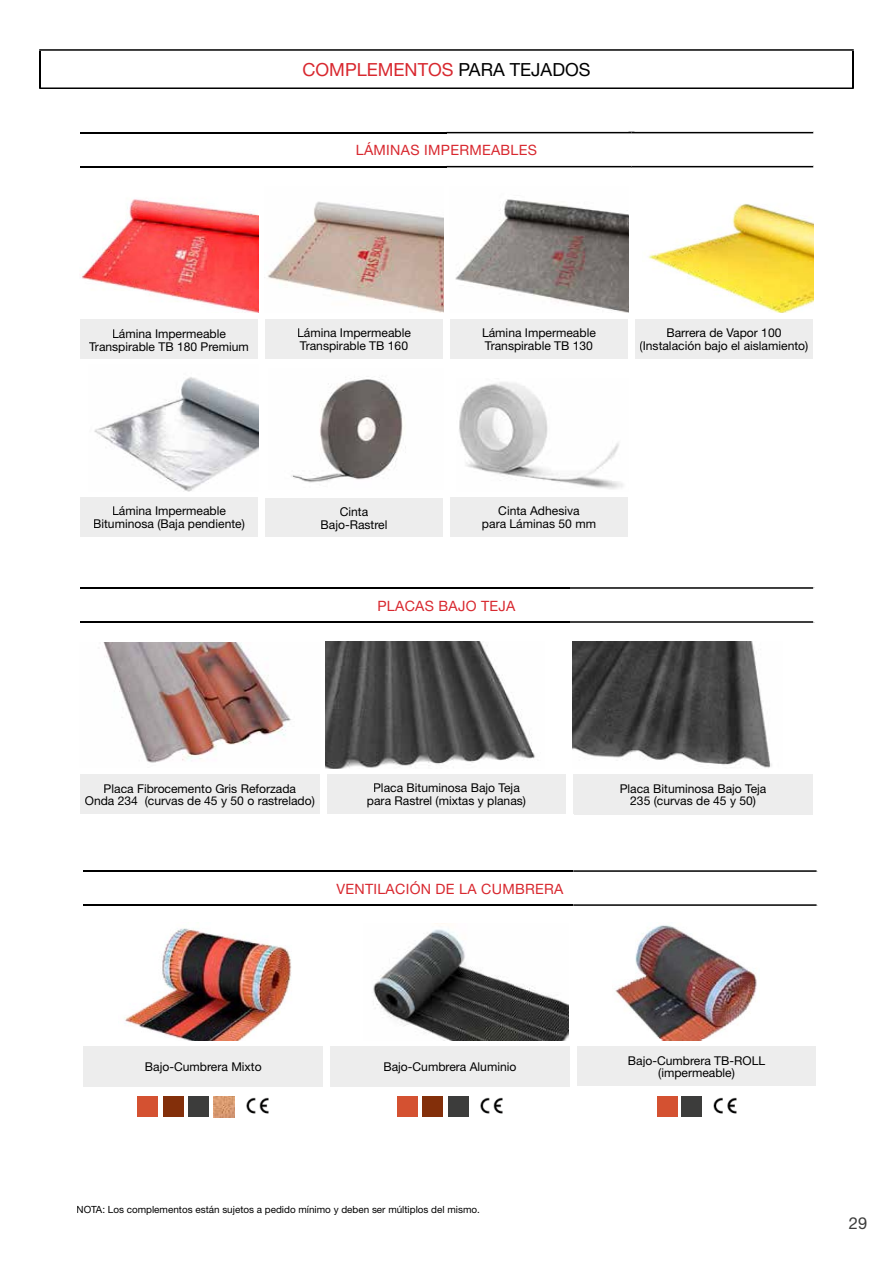
<style>
.page{position:relative;width:893px;height:1263px;background:#fff}
.page>*{position:absolute;margin:0;border:0;box-sizing:border-box;transform-origin:0 0}
.t1{font:18.15px "Helvetica Neue";color:#d8282f}
.t2{font:16.5px "Helvetica Neue";color:#3c3c3b}
.t3{font:14.25px "Helvetica Neue";letter-spacing:.02em;color:#d8282f}
.t4{font:12.15px/12.9px "Helvetica Neue";color:#000;text-align:center}
.t5{font:9.9px "Helvetica Neue";color:#000}
.s1{color:#000}
</style>
<div class="page">
<svg style="left:39px;top:49px;width:815px;height:2px;background:#3f3f3f"></svg>
<hr style="left:39px;top:51px;width:2px;height:36px;background:#000">
<hr style="left:852px;top:51px;width:2px;height:36px;background:#000">
<svg style="left:39px;top:87px;width:815px;height:2px;background:#3e3e3e"></svg>
<div style="left:80px;top:774px;width:733px;height:41px;background:#ededed"></div>
<div style="left:320px;top:774px;width:7px;height:40px;background:#fff"></div>
<div style="left:566px;top:773px;width:7px;height:41px;background:#fff"></div>
<div style="left:73px;top:814px;width:250px;height:7px;background:#fff"></div>
<div style="left:323px;top:814px;width:250px;height:7px;background:#fff"></div>
<hr style="left:80px;top:587px;width:243px;height:2px;background:#000">
<hr style="left:323px;top:587px;width:247px;height:2px;background:#000">
<svg style="left:570px;top:587px;width:243px;height:2px"></svg>
<hr style="left:80px;top:621px;width:243px;height:2px;background:#000">
<hr style="left:323px;top:621px;width:247px;height:2px;background:#000">
<svg style="left:570px;top:621px;width:243px;height:2px"></svg>
<img style="left:103px;top:642px;width:188px;height:121px">
<img style="left:326px;top:641px;width:209px;height:127px">
<img style="left:572px;top:641px;width:200px;height:127px">
<div style="left:105px;top:784px;width:191px;height:9px;background:#ededed"></div>
<div style="left:85px;top:796px;width:229px;height:12px;background:#ededed"></div>
<div style="left:374px;top:783px;width:146px;height:11px;background:#ededed"></div>
<div style="left:368px;top:796px;width:157px;height:11px;background:#ededed"></div>
<div style="left:621px;top:784px;width:145px;height:11px;background:#ededed"></div>
<div style="left:630px;top:796px;width:125px;height:12px;background:#ededed"></div>
<svg style="left:80px;top:131px;width:733px;height:37px"></svg>
<svg style="left:80px;top:319px;width:733px;height:218px"></svg>
<div style="left:628px;top:124px;width:7px;height:8px;background:#fff"></div>
<div style="left:628px;top:167px;width:7px;height:14px;background:#fff"></div>
<div style="left:258px;top:319px;width:7px;height:40px;background:#fff"></div>
<div style="left:443px;top:318px;width:7px;height:41px;background:#fff"></div>
<div style="left:628px;top:318px;width:7px;height:41px;background:#fff"></div>
<div style="left:258px;top:359px;width:192px;height:7px;background:#fff"></div>
<div style="left:258px;top:366px;width:7px;height:125px;background:#fff"></div>
<div style="left:628px;top:359px;width:192px;height:7px;background:#fff"></div>
<div style="left:258px;top:497px;width:7px;height:40px;background:#fff"></div>
<div style="left:443px;top:497px;width:7px;height:40px;background:#fff"></div>
<div style="left:628px;top:497px;width:7px;height:40px;background:#fff"></div>
<div style="left:74px;top:360px;width:184px;height:5px;background:#fff"></div>
<div style="left:444px;top:360px;width:190px;height:5px;background:#fff"></div>
<div style="left:444px;top:365px;width:5px;height:126px;background:#fff"></div>
<div style="left:629px;top:365px;width:5px;height:126px;background:#fff"></div>
<div style="left:258px;top:491px;width:192px;height:6px;background:#fff"></div>
<div style="left:74px;top:491px;width:184px;height:6px;background:#fff"></div>
<div style="left:444px;top:491px;width:187px;height:6px;background:#fff"></div>
<div style="left:631px;top:491px;width:182px;height:6px;background:#fff"></div>
<hr style="left:80px;top:132px;width:181px;height:1px;background:#000">
<hr style="left:261px;top:132px;width:185px;height:1px;background:#000">
<svg style="left:446px;top:132px;width:367px;height:1px"></svg>
<hr style="left:80px;top:166px;width:181px;height:1px;background:#000">
<hr style="left:261px;top:166px;width:185px;height:1px;background:#000">
<svg style="left:446px;top:166px;width:367px;height:1px"></svg>
<img style="left:81px;top:199px;width:178px;height:113px">
<img style="left:268px;top:201px;width:176px;height:112px">
<img style="left:455px;top:199px;width:174px;height:114px">
<img style="left:648px;top:203px;width:166px;height:110px">
<div style="left:113px;top:329px;width:113px;height:11px;background:#ededed"></div>
<div style="left:89px;top:342px;width:159px;height:11px;background:#ededed"></div>
<div style="left:298px;top:328px;width:113px;height:11px;background:#ededed"></div>
<div style="left:300px;top:341px;width:108px;height:11px;background:#ededed"></div>
<div style="left:483px;top:328px;width:113px;height:12px;background:#ededed"></div>
<div style="left:485px;top:341px;width:107px;height:11px;background:#ededed"></div>
<div style="left:667px;top:328px;width:114px;height:11px;background:#ededed"></div>
<div style="left:640px;top:341px;width:168px;height:11px;background:#ededed"></div>
<img style="left:89px;top:365px;width:169px;height:126px">
<img style="left:269px;top:368px;width:174px;height:121px">
<img style="left:456px;top:379px;width:173px;height:112px">
<div style="left:113px;top:506px;width:113px;height:12px;background:#ededed"></div>
<div style="left:94px;top:519px;width:150px;height:12px;background:#ededed"></div>
<div style="left:340px;top:507px;width:28px;height:9px;background:#ededed"></div>
<div style="left:322px;top:520px;width:65px;height:11px;background:#ededed"></div>
<div style="left:499px;top:506px;width:81px;height:10px;background:#ededed"></div>
<div style="left:483px;top:519px;width:112px;height:12px;background:#ededed"></div>
<div style="left:83px;top:1046px;width:733px;height:41px;background:#ededed"></div>
<div style="left:323px;top:1045px;width:7px;height:42px;background:#fff"></div>
<div style="left:570px;top:1046px;width:7px;height:40px;background:#fff"></div>
<div style="left:570px;top:1086px;width:253px;height:7px;background:#fff"></div>
<hr style="left:83px;top:870px;width:244px;height:2px;background:#000">
<hr style="left:327px;top:870px;width:246px;height:2px;background:#000">
<svg style="left:573px;top:870px;width:243px;height:2px"></svg>
<hr style="left:83px;top:904px;width:244px;height:2px;background:#000">
<hr style="left:327px;top:904px;width:246px;height:2px;background:#000">
<svg style="left:573px;top:904px;width:243px;height:2px"></svg>
<div style="left:146px;top:1062px;width:115px;height:11px;background:#ededed"></div>
<div style="left:384px;top:1062px;width:132px;height:11px;background:#ededed"></div>
<div style="left:629px;top:1056px;width:136px;height:11px;background:#ededed"></div>
<div style="left:659px;top:1068px;width:75px;height:12px;background:#ededed"></div>
<div style="left:138px;top:1097px;width:20px;height:20px;background:#d45131"></div>
<div style="left:163px;top:1097px;width:21px;height:20px;background:#832f0a"></div>
<div style="left:188px;top:1097px;width:21px;height:20px;background:#3c3c3b"></div>
<img style="left:214px;top:1097px;width:20px;height:20px">
<img style="left:246px;top:1097px;width:23px;height:17px">
<div style="left:397px;top:1097px;width:21px;height:20px;background:#d45131"></div>
<div style="left:422px;top:1097px;width:21px;height:20px;background:#832f0a"></div>
<div style="left:448px;top:1097px;width:20px;height:20px;background:#3c3c3b"></div>
<img style="left:480px;top:1097px;width:23px;height:17px">
<div style="left:657px;top:1097px;width:20px;height:20px;background:#d45131"></div>
<div style="left:681px;top:1097px;width:21px;height:20px;background:#3c3c3b"></div>
<img style="left:713px;top:1097px;width:23px;height:17px">
<img style="left:125px;top:928px;width:167px;height:112px">
<img style="left:373px;top:923px;width:195px;height:117px">
<img style="left:615px;top:925px;width:142px;height:115px">
<h1 class="t1" style="left:302px;top:59px;width:290px">COMPLEMENTOS <span class="s1">PARA TEJADOS</span></h1>
<p class="t3" style="left:356px;top:142px;width:183px">LÁMINAS IMPERMEABLES</p>
<p class="t4" style="left:89px;top:327px;width:161px">Lámina Impermeable<br>Transpirable TB 180 Premium</p>
<p class="t4" style="left:297px;top:326px;width:115px;text-align:left">Lámina Impermeable<br>Transpirable TB 160</p>
<p class="t4" style="left:482px;top:326px;width:115px;text-align:left">Lámina Impermeable<br>Transpirable TB 130</p>
<p class="t4" style="left:640px;top:326px;width:170px">Barrera de Vapor 100 (Instalación bajo el aislamiento)</p>
<p class="t4" style="left:93px;top:504px;width:153px">Lámina Impermeable<br>Bituminosa (Baja pendiente)</p>
<p class="t4" style="left:321px;top:505px;width:68px">Cinta<br>Bajo-Rastrel</p>
<p class="t4" style="left:482px;top:504px;width:116px">Cinta Adhesiva<br>para Láminas 50 mm</p>
<p class="t3" style="left:377px;top:597px;width:140px">PLACAS BAJO TEJA</p>
<p class="t4" style="left:85px;top:781px;width:231px">Placa Fibrocemento Gris Reforzada<br>Onda 234 (curvas de 45 y 50 o rastrelado)</p>
<p class="t4" style="left:367px;top:781px;width:161px">Placa Bituminosa Bajo Teja para Rastrel (mixtas y planas)</p>
<p class="t4" style="left:620px;top:781px;width:148px">Placa Bituminosa Bajo Teja<br>235 (curvas de 45 y 50)</p>
<p class="t3" style="left:336px;top:880px;width:228px">VENTILACIÓN DE LA CUMBRERA</p>
<p class="t4" style="left:145px;top:1060px;width:118px">Bajo-Cumbrera Mixto</p>
<p class="t4" style="left:383px;top:1060px;width:135px">Bajo-Cumbrera Aluminio</p>
<p class="t4" style="left:628px;top:1053px;width:139px">Bajo-Cumbrera TB-ROLL (impermeable)</p>
<p class="t5" style="left:77px;top:1203px;width:405px">NOTA: Los complementos están sujetos a pedido mínimo y deben ser múltiplos del mismo.</p>
<h2 class="t2" style="left:849px;top:1213px;width:20px">29</h2>
</div>
